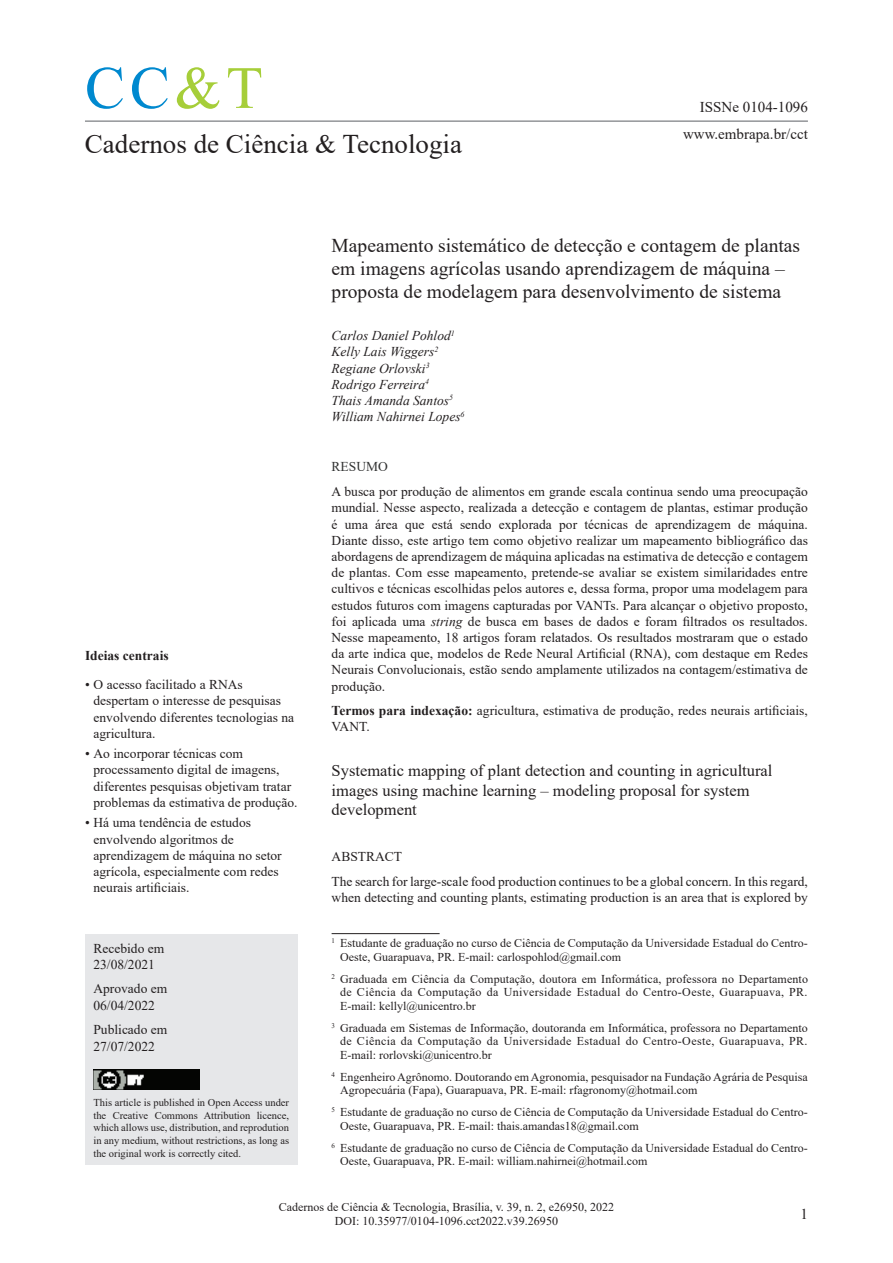
<style>
.page{position:relative;width:893px;height:1263px;background:#fff}
.page>*{position:absolute;margin:0;border:0;box-sizing:border-box;transform-origin:0 0}
.t1{font:60px "Times New Roman";color:#0089cf}
.t2{font:27px "Times New Roman";color:#231f20}
.t3{font:19.5px/23.4px "Times New Roman";color:#231f20}
.t4{font:16.5px/19.5px "Times New Roman";color:#231f20}
.t5{font:15px/26.5px "Times New Roman";color:#231f20;text-align:right}
.t6{font:13.5px/16.2px "Times New Roman";color:#231f20}
.t7{font:italic 13.5px/16.2px "Times New Roman";color:#231f20}
.t8{font:700 13.5px "Times New Roman";color:#231f20}
.t9{font:13.5px "Times New Roman";color:#313232}
.t10{font:12px/13.5px "Times New Roman";color:#231f20}
.t11{font:10.5px/12.6px "Times New Roman";color:#231f20;text-align:justify}
.s1{color:#a6ce39}
.s2{font-style:italic}
.s3{font-weight:700}
</style>
<div class="page">
<hr style="left:85px;top:120px;width:723px;height:2px;background:#939598">
<div style="left:85px;top:935px;width:213px;height:230px;background:#e6e7e9"></div>
<img style="left:93px;top:1069px;width:107px;height:20px">
<hr style="left:332px;top:933px;width:108px;height:1px;background:#231f20">
<h1 class="t1" style="left:85px;top:46px;width:179px">CC<span class="s1">&amp;T</span></h1>
<h2 class="t2" style="left:85px;top:125px;width:379px">Cadernos de Ciência &amp; Tecnologia</h2>
<p class="t5" style="left:683px;top:94px;width:126px">ISSNe 0104-1096 www.embrapa.br/cct</p>
<p class="t8" style="left:85px;top:646px;width:85px">Ideias centrais</p>
<p class="t6" style="left:94px;top:676px;width:202px;text-indent:-9px">• O acesso facilitado a RNAs despertam o interesse de pesquisas envolvendo diferentes tecnologias na agricultura.</p>
<p class="t6" style="left:94px;top:745px;width:206px;text-indent:-9px">• Ao incorporar técnicas com processamento digital de imagens, diferentes pesquisas objetivam tratar problemas da estimativa de produção.</p>
<p class="t6" style="left:94px;top:814px;width:190px;text-indent:-9px">• Há uma tendência de estudos envolvendo algoritmos de aprendizagem de máquina no setor agrícola, especialmente com redes neurais artificiais.</p>
<p class="t6" style="left:93px;top:939px;width:72px">Recebido em<br>23/08/2021</p>
<p class="t6" style="left:93px;top:980px;width:75px">Aprovado em<br>06/04/2022</p>
<p class="t6" style="left:93px;top:1021px;width:75px">Publicado em<br>27/07/2022</p>
<p class="t11" style="left:93px;top:1096px;width:197px">This article is published in Open Access under the Creative Commons Attribution licence, which allows use, distribution, and reprodution in any medium, without restrictions, as long as the original work is correctly cited.</p>
<h3 class="t3" style="left:332px;top:233px;width:470px">Mapeamento sistemático de detecção e contagem de plantas em imagens agrícolas usando aprendizagem de máquina – proposta de modelagem para desenvolvimento de sistema</h3>
<p class="t7" style="left:332px;top:327px;width:134px">Carlos Daniel Pohlod<sup>1<br></sup>Kelly Lais Wiggers<sup>2<br></sup>Regiane Orlovski<sup>3<br></sup>Rodrigo Ferreira<sup>4<br></sup>Thais Amanda Santos<sup>5<br></sup>William Nahirnei Lopes<sup>6</sup></p>
<p class="t9" style="left:332px;top:457px;width:58px">RESUMO</p>
<p class="t6" style="left:332px;top:483px;width:478px;text-align:justify">A busca por produção de alimentos em grande escala continua sendo uma preocupação mundial. Nesse aspecto, realizada a detecção e contagem de plantas, estimar produção é uma área que está sendo explorada por técnicas de aprendizagem de máquina.<br>Diante disso, este artigo tem como objetivo realizar um mapeamento bibliográfico das abordagens de aprendizagem de máquina aplicadas na estimativa de detecção e contagem de plantas. Com esse mapeamento, pretende-se avaliar se existem similaridades entre cultivos e técnicas escolhidas pelos autores e, dessa forma, propor uma modelagem para estudos futuros com imagens capturadas por VANTs. Para alcançar o objetivo proposto, foi aplicada uma <span class="s2">string</span> de busca em bases de dados e foram filtrados os resultados.<br>Nesse mapeamento, 18 artigos foram relatados. Os resultados mostraram que o estado da arte indica que, modelos de Rede Neural Artificial (RNA), com destaque em Redes Neurais Convolucionais, estão sendo amplamente utilizados na contagem/estimativa de produção.</p>
<p class="t6" style="left:332px;top:702px;width:478px"><span class="s3">Termos para indexação:</span> agricultura, estimativa de produção, redes neurais artificiais,<br>VANT.</p>
<p class="t4" style="left:332px;top:761px;width:442px">Systematic mapping of plant detection and counting in agricultural images using machine learning – modeling proposal for system development</p>
<p class="t6" style="left:332px;top:844px;width:478px;line-height:24.8px">ABSTRACT<br>The search for large-scale food production continues to be a global concern. In this regard,</p>
<p class="t6" style="left:332px;top:889px;width:478px">when detecting and counting plants, estimating production is an area that is explored by</p>
<p class="t10" style="left:340px;top:936px;width:469px;text-indent:-9px"><sup>1</sup> Estudante de graduação no curso de Ciência de Computação da Universidade Estadual do Centro-<br>Oeste, Guarapuava, PR. E-mail: carlospohlod@gmail.com</p>
<p class="t10" style="left:340px;top:971px;width:469px;text-align:justify;text-indent:-9px"><sup>2</sup> Graduada em Ciência da Computação, doutora em Informática, professora no Departamento de Ciência da Computação da Universidade Estadual do Centro-Oeste, Guarapuava, PR.<br>E-mail: kellyl@unicentro.br</p>
<p class="t10" style="left:340px;top:1020px;width:469px;text-align:justify;text-indent:-9px"><sup>3</sup> Graduada em Sistemas de Informação, doutoranda em Informática, professora no Departamento de Ciência da Computação da Universidade Estadual do Centro-Oeste, Guarapuava, PR.<br>E-mail: rorlovski@unicentro.br</p>
<p class="t10" style="left:340px;top:1069px;width:469px;text-indent:-9px"><sup>4</sup> Engenheiro Agrônomo. Doutorando em Agronomia, pesquisador na Fundação Agrária de Pesquisa<br>Agropecuária (Fapa), Guarapuava, PR. E-mail: rfagronomy@hotmail.com</p>
<p class="t10" style="left:340px;top:1105px;width:469px;text-indent:-9px"><sup>5</sup> Estudante de graduação no curso de Ciência de Computação da Universidade Estadual do Centro-<br>Oeste, Guarapuava, PR. E-mail: thais.amandas18@gmail.com</p>
<p class="t10" style="left:340px;top:1140px;width:469px;text-indent:-9px"><sup>6</sup> Estudante de graduação no curso de Ciência de Computação da Universidade Estadual do Centro-<br>Oeste, Guarapuava, PR. E-mail: william.nahirnei@hotmail.com</p>
<p class="t10" style="left:279px;top:1199px;width:337px;line-height:14.4px;text-align:center">Cadernos de Ciência &amp; Tecnologia, Brasília, v. 39, n. 2, e26950, 2022<br>DOI: 10.35977/0104-1096.cct2022.v39.26950</p>
<p class="t5" style="left:800px;top:1200px;width:9px">1</p>
</div>
